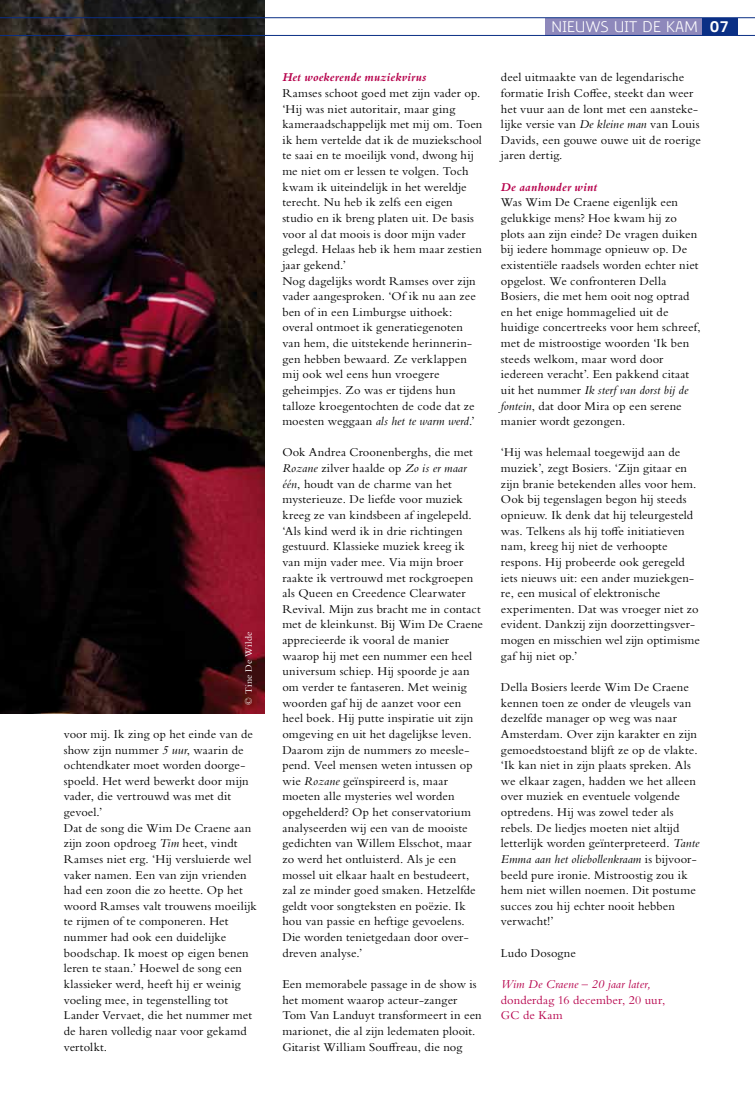
<style>
.page{position:relative;width:755px;height:1099px;background:#fff}
.page>*{position:absolute;margin:0;border:0;box-sizing:border-box;transform-origin:0 0}
.t1{font:15px "Precious Sans";color:#fff}
.t2{font:12.5px/15.6px "Bembo Std";letter-spacing:.01em;color:#000}
.t3{font:italic 700 12.5px "Bembo Std";letter-spacing:.015em;color:#b6004b}
.t4{font:12.5px/15.6px "Bembo Std";letter-spacing:.01em;color:#b6004b}
.t5{font:italic 12.5px "Bembo Std";letter-spacing:.01em;color:#b6004b}
.t6{font:10px "Bembo Std";letter-spacing:.015em;color:#fff}
.s1{font-style:italic}
.s2{font-weight:700}
</style>
<div class="page">
<img style="left:0;top:0;width:265px;height:713px">
<div style="left:545px;top:18px;width:172px;height:17px;background:#8e88bb"></div>
<div style="left:702px;top:18px;width:35px;height:17px;background:#0a2f85"></div>
<hr style="left:0;top:18px;width:755px;height:1px;background:#0a2f85">
<hr style="left:0;top:35px;width:755px;height:1px;background:#0a2f85">
<p class="t6" style="left:243px;top:704px;width:74px;rotate:-90deg">© Tine De Wilde</p>
<p class="t2" style="left:64px;top:726px;width:194px">voor mij. Ik zing op het einde van de show zijn nummer <span class="s1">5 uur</span>, waarin de ochtendkater moet worden doorge&shy;spoeld. Het werd bewerkt door mijn vader, die vertrouwd was met dit gevoel.’<br>Dat de song die Wim De Craene aan zijn zoon opdroeg <span class="s1">Tim</span> heet, vindt<br>Ramses niet erg. ‘Hij versluierde wel vaker namen. Een van zijn vrienden had een zoon die zo heette. Op het woord Ramses valt trouwens moeilijk te rijmen of te componeren. Het nummer had ook een duidelijke boodschap. Ik moest op eigen benen leren te staan.’ Hoewel de song een klassieker werd, heeft hij er weinig voeling mee, in tegenstelling tot<br>Lander Vervaet, die het nummer met de haren volledig naar voor gekamd vertolkt.</p>
<p class="t1" style="left:551px;top:17px;width:179px">NIEUWS UIT D E KAM <span class="s2">07</span></p>
<p class="t3" style="left:282px;top:70px;width:146px">Het woekerende muziekvirus</p>
<p class="t2" style="left:282px;top:85px;width:202px">Ramses schoot goed met zijn vader op. ‘Hij was niet autoritair, maar ging kameraadschappelijk met mij om. Toen ik hem vertelde dat ik de muziekschool te saai en te moeilijk vond, dwong hij me niet om er lessen te volgen. Toch kwam ik uiteindelijk in het wereldje terecht. Nu heb ik zelfs een eigen studio en ik breng platen uit. De basis voor al dat moois is door mijn vader gelegd. Helaas heb ik hem maar zestien jaar gekend.’<br>Nog dagelijks wordt Ramses over zijn vader aangesproken. ‘Of ik nu aan zee ben of in een Limburgse uithoek: overal ontmoet ik generatiegenoten van hem, die uitstekende herinnerin&shy;gen hebben bewaard. Ze verklappen mij ook wel eens hun vroegere geheimpjes. Zo was er tijdens hun talloze kroegentochten de code dat ze moesten weggaan <span class="s1">als het te warm werd</span>.’</p>
<p class="t2" style="left:282px;top:444px;width:202px">Ook Andrea Croonenberghs, die met <span class="s1">Rozane</span> zilver haalde op <span class="s1">Zo is er maar één</span>, houdt van de charme van het mysterieuze. De liefde voor muziek kreeg ze van kindsbeen af ingelepeld. ‘Als kind werd ik in drie richtingen gestuurd. Klassieke muziek kreeg ik van mijn vader mee. Via mijn broer raakte ik vertrouwd met rockgroepen als Queen en Creedence Clearwater Revival. Mijn zus bracht me in contact met de kleinkunst. Bij Wim De Craene apprecieerde ik vooral de manier waarop hij met een nummer een heel universum schiep. Hij spoorde je aan om verder te fantaseren. Met weinig woorden gaf hij de aanzet voor een heel boek. Hij putte inspiratie uit zijn omgeving en uit het dagelijkse leven.<br>Daarom zijn de nummers zo meesle&shy;pend. Veel mensen weten intussen op wie <span class="s1">Rozane</span> geïnspireerd is, maar moeten alle mysteries wel worden opgehelderd? Op het conservatorium analyseerden wij een van de mooiste gedichten van Willem Elsschot, maar zo werd het ontluisterd. Als je een mossel uit elkaar haalt en bestudeert, zal ze minder goed smaken. Hetzelfde geldt voor songteksten en poëzie. Ik hou van passie en heftige gevoelens.<br>Die worden tenietgedaan door over&shy;dreven analyse.’</p>
<p class="t2" style="left:282px;top:976px;width:201px">Een memorabele passage in de show is het moment waarop acteur-zanger Tom Van Landuyt transformeert in een marionet, die al zijn ledematen plooit.<br>Gitarist William Souffreau, die nog</p>
<p class="t2" style="left:501px;top:69px;width:201px">deel uitmaakte van de legendarische formatie Irish Coffee, steekt dan weer het vuur aan de lont met een aansteke&shy;lijke versie van <span class="s1">De kleine man</span> van Louis Davids, een gouwe ouwe uit de roerige jaren dertig.</p>
<p class="t3" style="left:501px;top:180px;width:98px">De aanhouder wint</p>
<p class="t2" style="left:501px;top:194px;width:201px">Was Wim De Craene eigenlijk een gelukkige mens? Hoe kwam hij zo plots aan zijn einde? De vragen duiken bij iedere hommage opnieuw op. De existentiële raadsels worden echter niet opgelost. We confronteren Della Bosiers, die met hem ooit nog optrad en het enige hommagelied uit de huidige concertreeks voor hem schreef, met de mistroostige woorden ‘Ik ben steeds welkom, maar word door iedereen veracht’. Een pakkend citaat uit het nummer <span class="s1">Ik sterf van dorst bij de fontein</span>, dat door Mira op een serene manier wordt gezongen.</p>
<p class="t2" style="left:501px;top:444px;width:200px">‘Hij was helemaal toegewijd aan de muziek’, zegt Bosiers. ‘Zijn gitaar en zijn branie betekenden alles voor hem.<br>Ook bij tegenslagen begon hij steeds opnieuw. Ik denk dat hij teleurgesteld was. Telkens als hij toffe initiatieven nam, kreeg hij niet de verhoopte respons. Hij probeerde ook geregeld iets nieuws uit: een ander muziekgen&shy;re, een musical of elektronische experimenten. Dat was vroeger niet zo evident. Dankzij zijn doorzettingsver&shy;mogen en misschien wel zijn optimisme gaf hij niet op.’</p>
<p class="t2" style="left:501px;top:679px;width:200px">Della Bosiers leerde Wim De Craene kennen toen ze onder de vleugels van dezelfde manager op weg was naar Amsterdam. Over zijn karakter en zijn gemoedstoestand blijft ze op de vlakte. ‘Ik kan niet in zijn plaats spreken. Als we elkaar zagen, hadden we het alleen over muziek en eventuele volgende optredens. Hij was zowel teder als rebels. De liedjes moeten niet altijd letterlijk worden geïnterpreteerd. <span class="s1">Tante Emma aan het oliebollenkraam</span> is bijvoor&shy;beeld pure ironie. Mistroostig zou ik hem niet willen noemen. Dit postume succes zou hij echter nooit hebben verwacht!’</p>
<p class="t2" style="left:501px;top:944px;width:76px">Ludo Dosogne</p>
<p class="t5" style="left:501px;top:976px;width:151px">Wim De Craene – 20 jaar later,</p>
<p class="t4" style="left:501px;top:991px;width:166px">donderdag 16 december, 20 uur,<br>GC de Kam</p>
</div>
